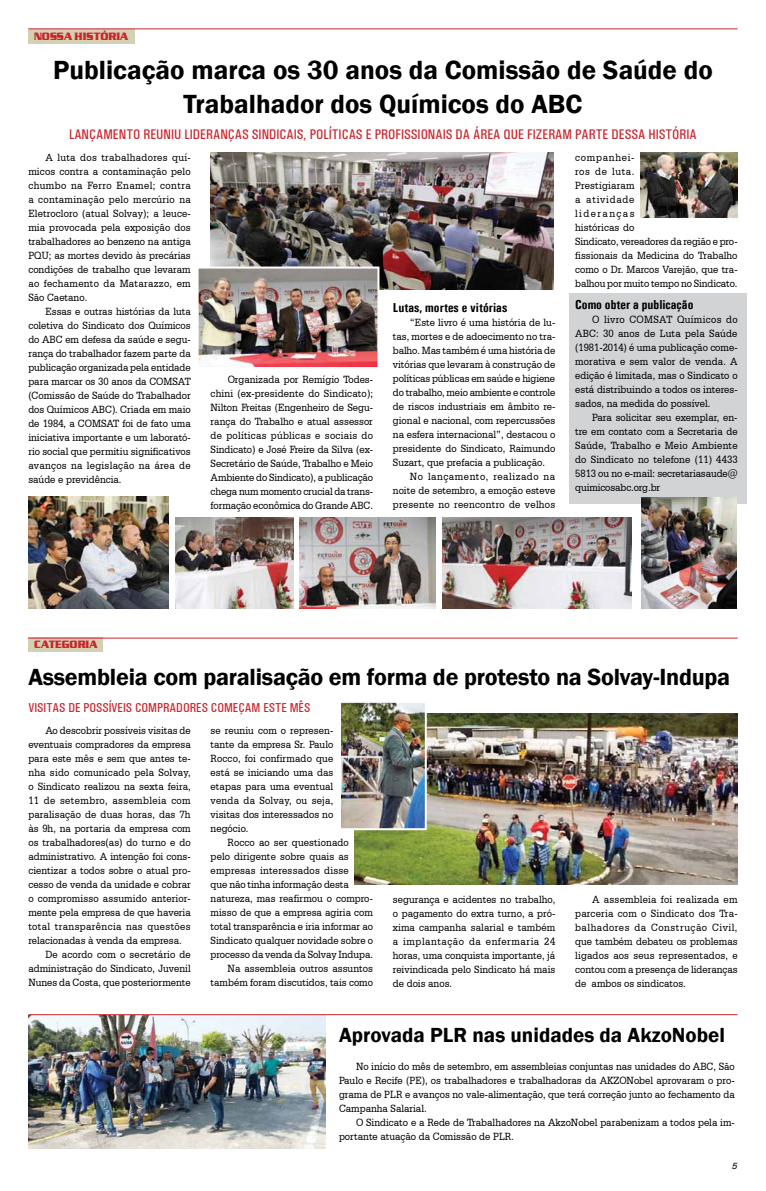
<style>
.page{position:relative;width:766px;height:1191px;background:#fff}
.page>*{position:absolute;margin:0;border:0;box-sizing:border-box;transform-origin:0 0}
.t1{font:600 27px/34px "Franklin Gothic";color:#000;text-align:center}
.t2{font:600 24px "Franklin Gothic";letter-spacing:-.01em;color:#000}
.t3{font:600 21px "Franklin Gothic";color:#000}
.t4{font:500 condensed 14px "Univers";color:#c9252c}
.t5{font:500 condensed 13px "Univers";color:#c9252c}
.t6{font:700 condensed 13px "Univers";color:#000}
.t7{font:11px/14px "Serifa BT";color:#000;text-align:justify;scale:.9 1}
.t8{font:11px "Serifa BT";letter-spacing:.035em;color:#000;scale:.9 1}
.t9{font:11px "Serifa BT";letter-spacing:.02em;color:#000;scale:.9 1}
.t10{font:11px "Serifa BT";letter-spacing:.025em;color:#000;scale:.9 1}
.t11{font:11px "Serifa BT";letter-spacing:.05em;color:#000;scale:.9 1}
.t12{font:700 11px "Serpentine D";color:#c9252c;scale:.9 1}
.t13{font:italic 500 9px "Univers";color:#000}
</style>
<div class="page">
<div style="left:569px;top:294px;width:177px;height:210px;background:#d1d3d4"></div>
<img style="left:28px;top:1015px;width:297px;height:133px">
<div style="left:28px;top:29px;width:106px;height:15px;background:#d4d1b3"></div>
<hr style="left:28px;top:28px;width:709px;height:1px;background:#c9252c">
<div style="left:28px;top:637px;width:75px;height:15px;background:#d4d1b3"></div>
<hr style="left:28px;top:637px;width:709px;height:1px;background:#c9252c">
<img style="left:354px;top:713px;width:383px;height:171px">
<hr style="left:28px;top:1014px;width:709px;height:1px;background:#c9252c">
<img style="left:175px;top:518px;width:118px;height:90px">
<img style="left:442px;top:518px;width:189px;height:90px">
<img style="left:641px;top:497px;width:95px;height:111px">
<img style="left:299px;top:518px;width:136px;height:90px">
<img style="left:28px;top:496px;width:140px;height:112px">
<img style="left:640px;top:153px;width:97px;height:65px">
<img style="left:210px;top:153px;width:343px;height:136px">
<img style="left:199px;top:269px;width:177px;height:97px">
<div style="left:196px;top:266px;width:183px;height:103px;border:2px solid #fff"></div>
<img style="left:342px;top:704px;width:81px;height:123px">
<div style="left:339px;top:701px;width:87px;height:129px;border:2px solid #fff"></div>
<p class="t12" style="left:34px;top:30px;width:106px">NOSSA HISTÓRIA</p>
<h1 class="t1" style="left:53px;top:54px;width:660px">Publicação marca os 30 anos da Comissão de Saúde do<br>Trabalhador dos Químicos do ABC</h1>
<p class="t4" style="left:69px;top:126px;width:629px">LANÇAMENTO REUNIU LIDERANÇAS SINDICAIS, POLÍTICAS E PROFISSIONAIS DA ÁREA QUE FIZERAM PARTE DESSA HISTÓRIA</p>
<p class="t7" style="left:28px;top:150px;width:182px;text-indent:17px">A luta dos trabalhadores quí&shy;micos contra a contaminação pelo chumbo na Ferro Enamel; contra a contaminação pelo mercúrio na Eletrocloro (atual Solvay); a leuce&shy;mia provocada pela exposição dos trabalhadores ao benzeno na antiga PQU; as mortes devido às precárias condições de trabalho que levaram ao fechamento da Matarazzo, em São Caetano.</p>
<p class="t7" style="left:28px;top:304px;width:182px;text-indent:17px">Essas e outras histórias da luta coletiva do Sindicato dos Químicos do ABC em defesa da saúde e segu&shy;rança do trabalhador fazem parte da publicação organizada pela entidade para marcar os 30 anos da COMSAT (Comissão de Saúde do Trabalhador dos Químicos ABC). Criada em maio de 1984, a COMSAT foi de fato uma iniciativa importante e um laborató&shy;rio social que permitiu significativos avanços na legislação na área de saúde e previdência.</p>
<p class="t7" style="left:210px;top:372px;width:182px;text-indent:17px">Organizada por Remígio Todes&shy;chini (ex-presidente do Sindicato); Nilton Freitas (Engenheiro de Segu&shy;rança do Trabalho e atual assessor de políticas públicas e sociais do Sindicato) e José Freire da Silva (ex-Secretário de Saúde, Trabalho e Meio Ambiente do Sindicato), a publicação chega num momento crucial da trans&shy;formação econômica do Grande ABC.</p>
<p class="t6" style="left:393px;top:300px;width:116px">Lutas, mortes e vitórias</p>
<p class="t7" style="left:410px;top:315px;width:163px">“Este livro é uma história de lu-</p>
<p class="t7" style="left:393px;top:329px;width:182px">tas, mortes e de adoecimento no tra-</p>
<p class="t7" style="left:393px;top:343px;width:182px">balho. Mas também é uma história de</p>
<p class="t7" style="left:393px;top:357px;width:182px">vitórias que levaram à construção de</p>
<p class="t7" style="left:393px;top:371px;width:182px">políticas públicas em saúde e higiene</p>
<p class="t7" style="left:393px;top:385px;width:182px">do trabalho, meio ambiente e controle</p>
<p class="t7" style="left:393px;top:399px;width:182px">de riscos industriais em âmbito re-</p>
<p class="t7" style="left:393px;top:413px;width:182px">gional e nacional, com repercussões</p>
<p class="t7" style="left:393px;top:427px;width:182px">na esfera internacional”, destacou o</p>
<p class="t7" style="left:393px;top:441px;width:182px">presidente do Sindicato, Raimundo</p>
<p class="t7" style="left:393px;top:455px;width:170px">Suzart, que prefacia a publicação.</p>
<p class="t11" style="left:410px;top:470px;width:163px">No lançamento, realizado na</p>
<p class="t7" style="left:393px;top:483px;width:182px">noite de setembro, a emoção esteve</p>
<p class="t10" style="left:393px;top:498px;width:182px">presente no reencontro de velhos</p>
<p class="t7" style="left:575px;top:150px;width:182px;text-align:left">companhei-<br>ros de luta.<br>Prestigiaram<br>a atividade<br>lideranças<br>históricas do<br>Sindicato, vereadores da região e pro&shy;fissionais da Medicina do Trabalho como o Dr. Marcos Varejão, que tra&shy;balhou por muito tempo no Sindicato.</p>
<p class="t6" style="left:575px;top:296px;width:120px">Como obter a publicação</p>
<p class="t7" style="left:575px;top:312px;width:182px;text-indent:17px">O livro COMSAT Químicos do ABC: 30 anos de Luta pela Saúde (1981-2014) é uma publicação come&shy;morativa e sem valor de venda. A edição é limitada, mas o Sindicato o está distribuindo a todos os interes&shy;sados, na medida do possível.</p>
<p class="t7" style="left:575px;top:410px;width:182px;text-indent:17px">Para solicitar seu exemplar, en&shy;tre em contato com a Secretaria de Saúde, Trabalho e Meio Ambiente do Sindicato no telefone (11) 4433<br>5813 ou no e-mail: secretariasaude@ quimicosabc.org.br</p>
<p class="t12" style="left:34px;top:638px;width:17px">CATE</p>
<p class="t12" style="left:62px;top:638px;width:18px">GORIA</p>
<h2 class="t2" style="left:28px;top:662px;width:703px">Assembleia com paralisação em forma de protesto na Solvay-Indupa</h2>
<p class="t7" style="left:45px;top:723px;width:163px">Ao descobrir possíveis visitas de</p>
<p class="t7" style="left:28px;top:737px;width:182px">eventuais compradores da empresa</p>
<p class="t7" style="left:28px;top:751px;width:182px">para este mês e sem que antes te-</p>
<p class="t9" style="left:28px;top:766px;width:182px">nha sido comunicado pela Solvay,</p>
<p class="t7" style="left:28px;top:779px;width:182px">o Sindicato realizou na sexta feira,</p>
<p class="t8" style="left:28px;top:794px;width:182px">11 de setembro, assembleia com</p>
<p class="t7" style="left:28px;top:807px;width:182px">paralisação de duas horas, das 7h</p>
<p class="t7" style="left:28px;top:821px;width:182px">às 9h, na portaria da empresa com</p>
<p class="t7" style="left:28px;top:835px;width:182px">os trabalhadores(as) do turno e do</p>
<p class="t7" style="left:28px;top:849px;width:182px">administrativo. A intenção foi cons-</p>
<p class="t7" style="left:28px;top:863px;width:182px">cientizar a todos sobre o atual pro-</p>
<p class="t7" style="left:28px;top:877px;width:182px">cesso de venda da unidade e cobrar</p>
<p class="t7" style="left:28px;top:891px;width:182px">o compromisso assumido anterior-</p>
<p class="t7" style="left:28px;top:905px;width:182px">mente pela empresa de que haveria</p>
<p class="t8" style="left:28px;top:920px;width:182px">total transparência nas questões</p>
<p class="t7" style="left:28px;top:933px;width:172px">relacionadas à venda da empresa.</p>
<p class="t7" style="left:45px;top:947px;width:163px">De acordo com o secretário de</p>
<p class="t7" style="left:28px;top:961px;width:182px">administração do Sindicato, Juvenil</p>
<p class="t7" style="left:28px;top:975px;width:182px">Nunes da Costa, que posteriormente</p>
<p class="t5" style="left:28px;top:699px;width:282px">VISITAS DE POSSÍVEIS COMPRADORES COMEÇAM ESTE MÊS</p>
<p class="t7" style="left:210px;top:723px;width:138px">se reuniu com o represen&shy;tante da empresa Sr. Paulo Rocco, foi confirmado que está se iniciando uma das etapas para uma eventual venda da Solvay, ou seja, visitas dos interessados no negócio.</p>
<p class="t7" style="left:227px;top:835px;width:136px">Rocco ao ser questionado</p>
<p class="t7" style="left:210px;top:849px;width:155px">pelo dirigente sobre quais as</p>
<p class="t9" style="left:210px;top:864px;width:155px">empresas interessados disse</p>
<p class="t7" style="left:210px;top:877px;width:155px">que não tinha informação desta</p>
<p class="t7" style="left:210px;top:891px;width:182px">natureza, mas reafirmou o compro-</p>
<p class="t7" style="left:210px;top:905px;width:182px">misso de que a empresa agiria com</p>
<p class="t7" style="left:210px;top:919px;width:182px">total transparência e iria informar ao</p>
<p class="t7" style="left:210px;top:933px;width:182px">Sindicato qualquer novidade sobre o</p>
<p class="t7" style="left:210px;top:947px;width:182px">processo da venda da Solvay Indupa.</p>
<p class="t7" style="left:227px;top:961px;width:163px">Na assembleia outros assuntos</p>
<p class="t7" style="left:210px;top:975px;width:182px">também foram discutidos, tais como</p>
<p class="t7" style="left:393px;top:892px;width:182px">segurança e acidentes no trabalho, o pagamento do extra turno, a pró&shy;xima campanha salarial e também a implantação da enfermaria 24 horas, uma conquista importante, já reivindicada pelo Sindicato há mais de dois anos.</p>
<p class="t7" style="left:575px;top:892px;width:182px;text-indent:17px">A assembleia foi realizada em parceria com o Sindicato dos Tra&shy;balhadores da Construção Civil, que também debateu os problemas ligados aos seus representados, e contou com a presença de lideranças de ambos os sindicatos.</p>
<h3 class="t3" style="left:339px;top:1022px;width:387px">Aprovada PLR nas unidades da AkzoNobel</h3>
<p class="t7" style="left:339px;top:1059px;width:441px;text-indent:17px">No início do mês de setembro, em assembleias conjuntas nas unidades do ABC, São Paulo e Recife (PE), os trabalhadores e trabalhadoras da AKZONobel aprovaram o pro&shy;grama de PLR e avanços no vale-alimentação, que terá correção junto ao fechamento da Campanha Salarial.</p>
<p class="t7" style="left:339px;top:1115px;width:441px;text-indent:17px">O Sindicato e a Rede de Trabalhadores na AkzoNobel parabenizam a todos pela im&shy;portante atuação da Comissão de PLR.</p>
<p class="t13" style="left:731px;top:1159px;width:7px">5</p>
</div>
